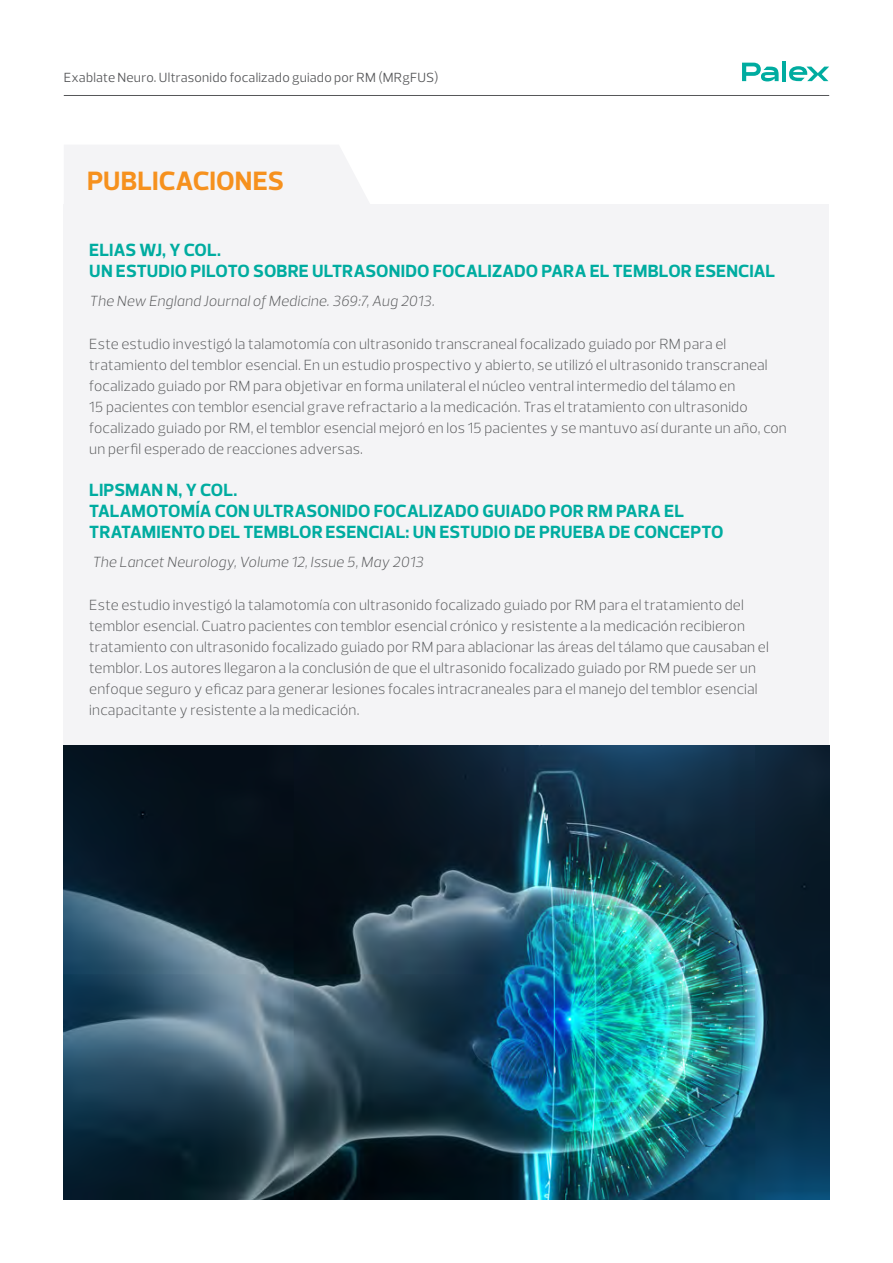
<style>
.page{position:relative;width:893px;height:1263px;background:#fff}
.page>*{position:absolute;margin:0;border:0;box-sizing:border-box;transform-origin:0 0}
.t1{font:700 27px "Prelo";letter-spacing:.005em;color:#f6911e}
.t2{font:700 18px/21px "Prelo";letter-spacing:.005em;color:#00aca0}
.t3{font:300 15px/21px "Prelo";letter-spacing:.01em;color:#57585a}
.t4{font:italic 300 15px "Prelo";letter-spacing:.01em;color:#57585a}
.t5{font:13.5px "Prelo";letter-spacing:.015em;color:#57585a}
</style>
<div class="page">
<hr style="left:64px;top:95px;width:765px;height:1px;background:#57585a">
<svg style="left:742px;top:63px;width:37px;height:18px"></svg>
<hr style="left:782px;top:61px;width:4px;height:20px;background:#00aca0">
<svg style="left:789px;top:66px;width:40px;height:15px"></svg>
<div style="left:64px;top:204px;width:765px;height:587px;background:#f4f4f6"></div>
<div style="left:64px;top:145px;width:305px;height:59px;background:#f4f4f6"></div>
<img style="left:64px;top:746px;width:765px;height:453px">
<p class="t5" style="left:64px;top:70px;width:376px">Exablate Neuro. Ultrasonido focalizado guiado por RM (MRgFUS)</p>
<h1 class="t1" style="left:87px;top:166px;width:198px">PUBLICACIONES</h1>
<p class="t2" style="left:89px;top:239px;width:688px">ELIAS WJ, Y COL.<br>UN ESTUDIO PILOTO SOBRE ULTRASONIDO FOCALIZADO PARA EL TEMBLOR ESENCIAL</p>
<p class="t4" style="left:89px;top:293px;width:347px">The New England Journal of Medicine. 369:7, Aug 2013.</p>
<p class="t3" style="left:89px;top:333px;width:699px">Este estudio investigó la talamotomía con ultrasonido transcraneal focalizado guiado por RM para el tratamiento del temblor esencial. En un estudio prospectivo y abierto, se utilizó el ultrasonido transcraneal focalizado guiado por RM para objetivar en forma unilateral el núcleo ventral intermedio del tálamo en<br>15 pacientes con temblor esencial grave refractario a la medicación. Tras el tratamiento con ultrasonido focalizado guiado por RM, el temblor esencial mejoró en los 15 pacientes y se mantuvo así durante un año, con un perfil esperado de reacciones adversas.</p>
<p class="t2" style="left:89px;top:479px;width:636px">LIPSMAN N, Y COL.<br>TALAMOTOMÍA CON ULTRASONIDO FOCALIZADO GUIADO POR RM PARA EL<br>TRATAMIENTO DEL TEMBLORESENCIAL: UN ESTUDIO DE PRUEBA DE CONCEPTO</p>
<p class="t4" style="left:92px;top:554px;width:333px">The Lancet Neurology, Volume 12, Issue 5, May 2013</p>
<p class="t3" style="left:89px;top:594px;width:681px">Este estudio investigó la talamotomía con ultrasonido focalizado guiado por RM para el tratamiento del temblor esencial. Cuatro pacientes con temblor esencial crónico y resistente a la medicación recibieron tratamiento con ultrasonido focalizado guiado por RM para ablacionar las áreas del tálamo que causaban el temblor. Los autores llegaron a la conclusión de que el ultrasonido focalizado guiado por RM puede ser un enfoque seguro y eficaz para generar lesiones focales intracraneales para el manejo del temblor esencial incapacitante y resistente a la medicación.</p>
</div>
